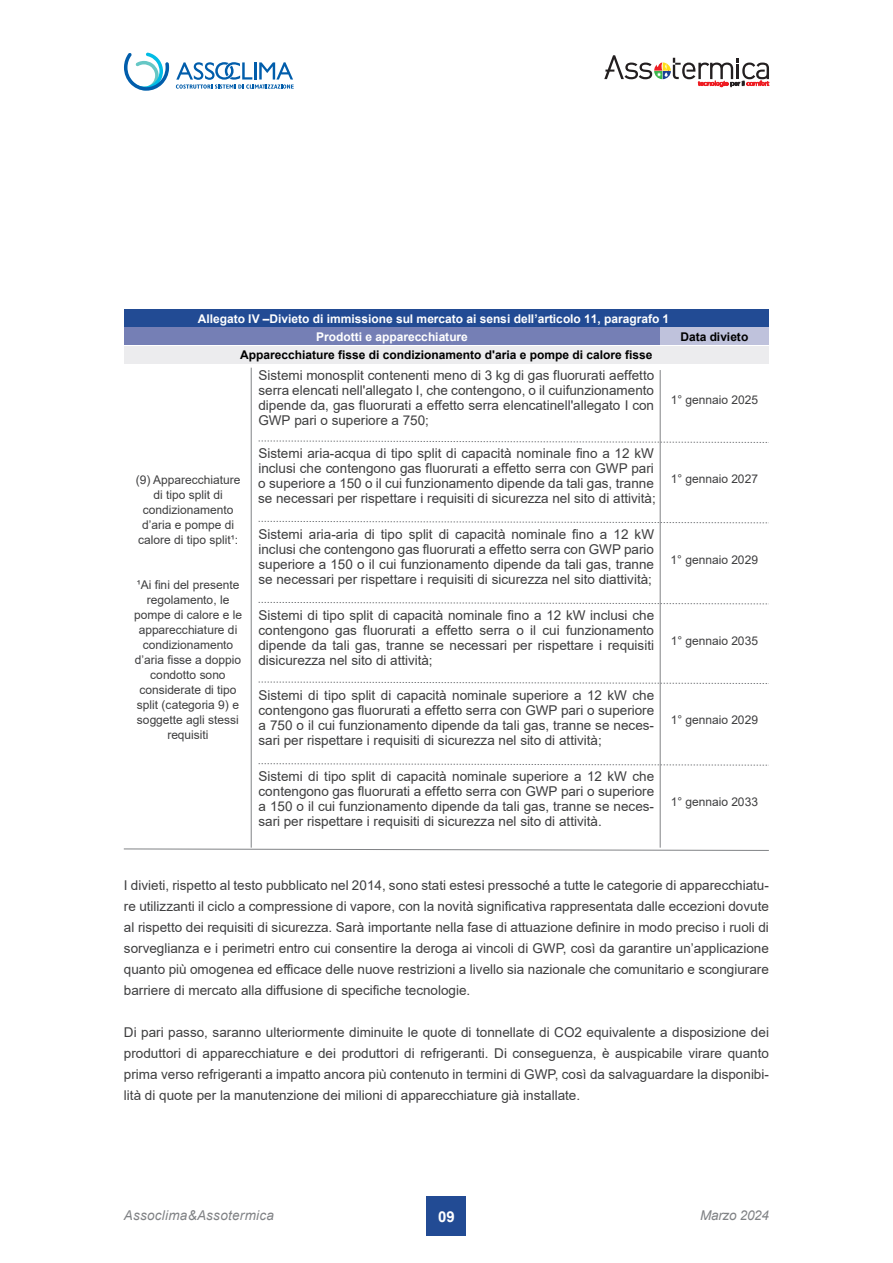
<style>
.page{position:relative;width:893px;height:1263px;background:#fff}
.page>*{position:absolute;margin:0;border:0;box-sizing:border-box;transform-origin:0 0}
.t1{font:700 15px "Arial";color:#fff}
.t2{font:13.5px/15px "Arial";color:#3e3e3f;text-align:justify}
.t3{font:italic 13.5px "Arial";letter-spacing:.02em;color:#808285}
.t4{font:italic 13.5px "Arial";letter-spacing:-.02em;color:#808285}
.t5{font:12px/15px "Arial";color:#3e3e3f;text-align:center}
.t6{font:700 12px/18.3px "Arial";letter-spacing:-.005em;color:#fff}
.t7{font:700 12px "Arial";color:#000}
</style>
<div class="page">
<div style="left:427px;top:1196px;width:39px;height:40px;background:#224b94"></div>
<svg style="left:604px;top:55px;width:166px;height:33px"></svg>
<svg style="left:176px;top:62px;width:118px;height:27px"></svg>
<svg style="left:124px;top:52px;width:45px;height:39px"></svg>
<div style="left:124px;top:309px;width:644px;height:18px;background:#224b94"></div>
<div style="left:124px;top:328px;width:536px;height:17px;background:#757fb5"></div>
<div style="left:660px;top:328px;width:108px;height:17px;background:#bfc2dc"></div>
<div style="left:124px;top:346px;width:644px;height:17px;background:#ececee"></div>
<hr style="left:251px;top:368px;width:1px;height:480px;background:#808285">
<svg style="left:123px;top:848px;width:646px;height:3px"></svg>
<svg style="left:258px;top:441px;width:511px;height:2px"></svg>
<svg style="left:258px;top:521px;width:511px;height:2px"></svg>
<svg style="left:258px;top:602px;width:511px;height:2px"></svg>
<svg style="left:258px;top:682px;width:511px;height:2px"></svg>
<svg style="left:258px;top:763px;width:511px;height:2px"></svg>
<hr style="left:660px;top:370px;width:1px;height:478px;background:#808285">
<p class="t6" style="left:316px;top:310px;width:355px;text-indent:-118px">Allegato IV –Divieto di immissione sul mercato ai sensi dell’articolo 11, paragrafo 1<br>Prodotti e apparecchiature</p>
<p class="t7" style="left:680px;top:328px;width:69px">Data divieto</p>
<p class="t7" style="left:240px;top:347px;width:414px">Apparecchiature fisse di condizionamento d'aria e pompe di calore fisse</p>
<p class="t2" style="left:258px;top:367px;width:397px">Sistemi monosplit contenenti meno di 3 kg di gas fluorurati aeffetto serra elencati nell'allegato I, che contengono, o il cuifunzionamento dipende da, gas fluorurati a effetto serra elencatinell'allegato I con GWP pari o superiore a 750;</p>
<p class="t2" style="left:258px;top:446px;width:399px;text-align:left">Sistemi aria-acqua di tipo split di capacità nominale fino a 12 kW inclusi che contengono gas fluorurati a effetto serra con GWP pari o superiore a 150 o il cui funzionamento dipende da tali gas, tranne se necessari per rispettare i requisiti di sicurezza nel sito di attività;</p>
<p class="t2" style="left:258px;top:526px;width:397px">Sistemi aria-aria di tipo split di capacità nominale fino a 12 kW inclusi che contengono gas fluorurati a effetto serra con GWP pario superiore a 150 o il cui funzionamento dipende da tali gas, tranne se necessari per rispettare i requisiti di sicurezza nel sito diattività;</p>
<p class="t5" style="left:136px;top:472px;width:106px">(9) Apparecchiature di tipo split di condizionamento d’aria e pompe di calore di tipo split¹:</p>
<p class="t5" style="left:134px;top:577px;width:109px">¹Ai fini del presente regolamento, le pompe di calore e le apparecchiature di condizionamento d’aria fisse a doppio condotto sono considerate di tipo split (categoria 9) e soggette agli stessi requisiti</p>
<p class="t2" style="left:258px;top:608px;width:397px">Sistemi di tipo split di capacità nominale fino a 12 kW inclusi che contengono gas fluorurati a effetto serra o il cui funzionamento dipende da tali gas, tranne se necessari per rispettare i requisiti disicurezza nel sito di attività;</p>
<p class="t2" style="left:258px;top:687px;width:397px">Sistemi di tipo split di capacità nominale superiore a 12 kW che contengono gas fluorurati a effetto serra con GWP pari o superiore a 750 o il cui funzionamento dipende da tali gas, tranne se neces&shy;sari per rispettare i requisiti di sicurezza nel sito di attività;</p>
<p class="t2" style="left:258px;top:769px;width:397px">Sistemi di tipo split di capacità nominale superiore a 12 kW che contengono gas fluorurati a effetto serra con GWP pari o superiore a 150 o il cui funzionamento dipende da tali gas, tranne se neces&shy;sari per rispettare i requisiti di sicurezza nel sito di attività.</p>
<p class="t5" style="left:671px;top:393px;width:89px">1° gennaio 2025</p>
<p class="t5" style="left:671px;top:471px;width:89px">1° gennaio 2027</p>
<p class="t5" style="left:671px;top:552px;width:89px">1° gennaio 2029</p>
<p class="t5" style="left:671px;top:633px;width:89px">1° gennaio 2035</p>
<p class="t5" style="left:671px;top:712px;width:89px">1° gennaio 2029</p>
<p class="t5" style="left:671px;top:794px;width:89px">1° gennaio 2033</p>
<p class="t2" style="left:124px;top:875px;width:647px;line-height:21px">I divieti, rispetto al testo pubblicato nel 2014, sono stati estesi pressoché a tutte le categorie di apparecchiatu&shy;re utilizzanti il ciclo a compressione di vapore, con la novità significativa rappresentata dalle eccezioni dovute al rispetto dei requisiti di sicurezza. Sarà importante nella fase di attuazione definire in modo preciso i ruoli di sorveglianza e i perimetri entro cui consentire la deroga ai vincoli di GWP, così da garantire un’applicazione quanto più omogenea ed efficace delle nuove restrizioni a livello sia nazionale che comunitario e scongiurare barriere di mercato alla diffusione di specifiche tecnologie.</p>
<p class="t2" style="left:124px;top:1022px;width:647px;line-height:21px">Di pari passo, saranno ulteriormente diminuite le quote di tonnellate di CO2 equivalente a disposizione dei produttori di apparecchiature e dei produttori di refrigeranti. Di conseguenza, è auspicabile virare quanto prima verso refrigeranti a impatto ancora più contenuto in termini di GWP, così da salvaguardare la disponibi&shy;lità di quote per la manutenzione dei milioni di apparecchiature già installate.</p>
<p class="t3" style="left:124px;top:1206px;width:152px">Assoclima&amp;Assotermica</p>
<p class="t1" style="left:438px;top:1206px;width:18px">09</p>
<p class="t4" style="left:700px;top:1206px;width:70px">Marzo 2024</p>
</div>
